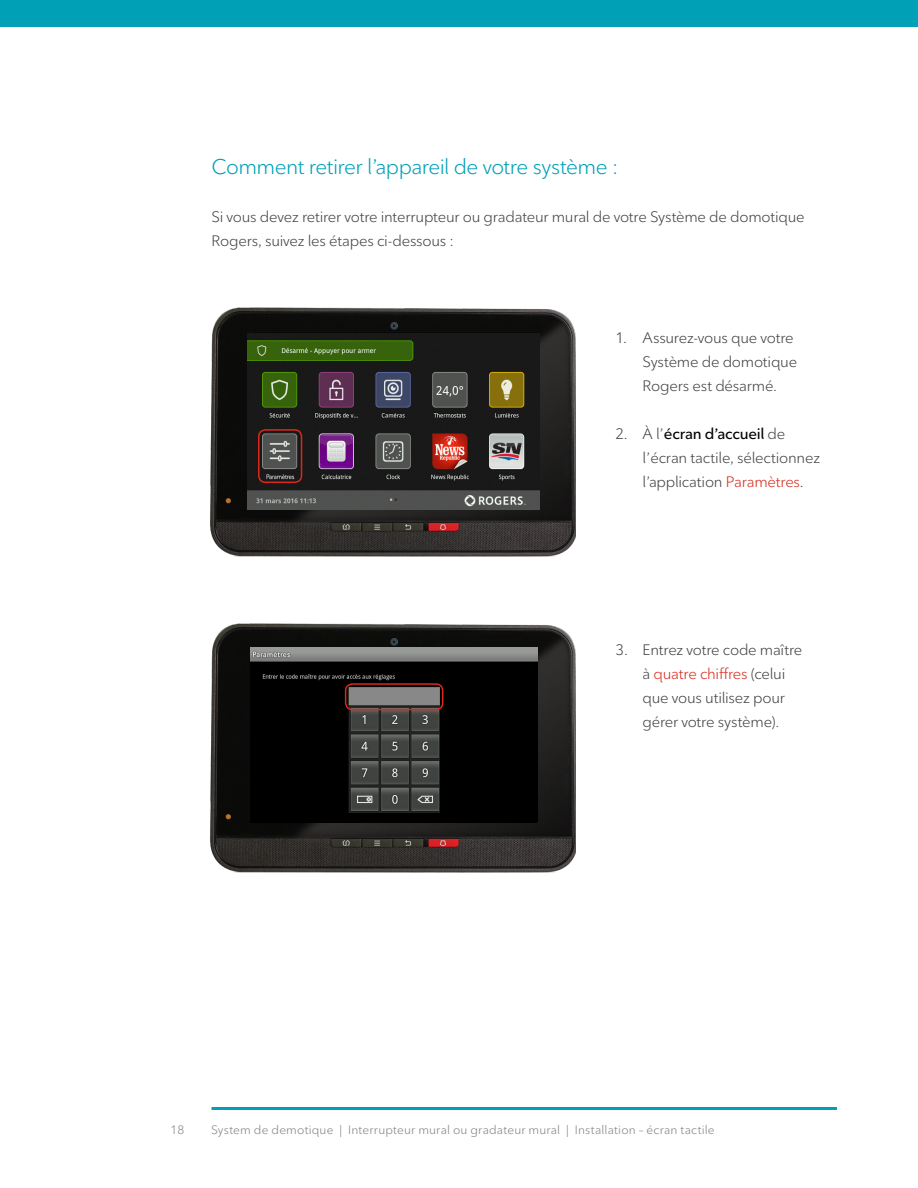
<style>
.page{position:relative;width:918px;height:1188px;background:#fff}
.page>*{position:absolute;margin:0;border:0;box-sizing:border-box;transform-origin:0 0}
.t1{font:21px "Ted Next";letter-spacing:-.03em;color:#00a0b7}
.t2{font:15px/24px "Ted Next";letter-spacing:-.015em;color:#424142}
.t3{font:12px "Ted Next";letter-spacing:.015em;color:#808284}
.s1{font-weight:600;color:#000}
.s2{color:#da291c}
</style>
<div class="page">
<div style="left:0;top:0;width:918px;height:27px;background:#00a0b7"></div>
<hr style="left:212px;top:1107px;width:625px;height:3px;background:#00a0b7">
<img style="left:210px;top:308px;width:366px;height:248px">
<img style="left:210px;top:623px;width:366px;height:249px">
<img style="left:248px;top:333px;width:292px;height:177px">
<div style="left:258px;top:429px;width:44px;height:54px;border:2px solid #da291c;border-radius:7px"></div>
<img style="left:250px;top:648px;width:288px;height:173px">
<div style="left:345px;top:683px;width:99px;height:27px;border:2px solid #da291c;border-radius:7px"></div>
<h1 class="t1" style="left:212px;top:154px;width:408px">Comment retirer l’appareil de votre système :</h1>
<p class="t2" style="left:212px;top:205px;width:595px">Si vous devez retirer votre interrupteur ou gradateur mural de votre Système de domotique<br>Rogers, suivez les étapes ci-dessous :</p>
<p class="t2" style="left:643px;top:326px;width:156px;text-indent:-27px">1. Assurez-vous que votre<br>Système de domotique<br>Rogers est désarmé.</p>
<p class="t2" style="left:643px;top:422px;width:179px;text-indent:-27px">2. À l’<span class="s1">écran d’accueil</span> de l’écran tactile, sélectionnez l’application <span class="s2">Paramètres</span>.</p>
<p class="t2" style="left:643px;top:638px;width:161px;text-indent:-27px">3. Entrez votre code maître à <span class="s2">quatre chiffres</span> (celui que vous utilisez pour gérer votre système).</p>
<p class="t3" style="left:171px;top:1123px;width:15px">18</p>
<p class="t3" style="left:211px;top:1123px;width:505px">System de demotique | Interrupteur mural ou gradateur mural | Installation – écran tactile</p>
</div>
